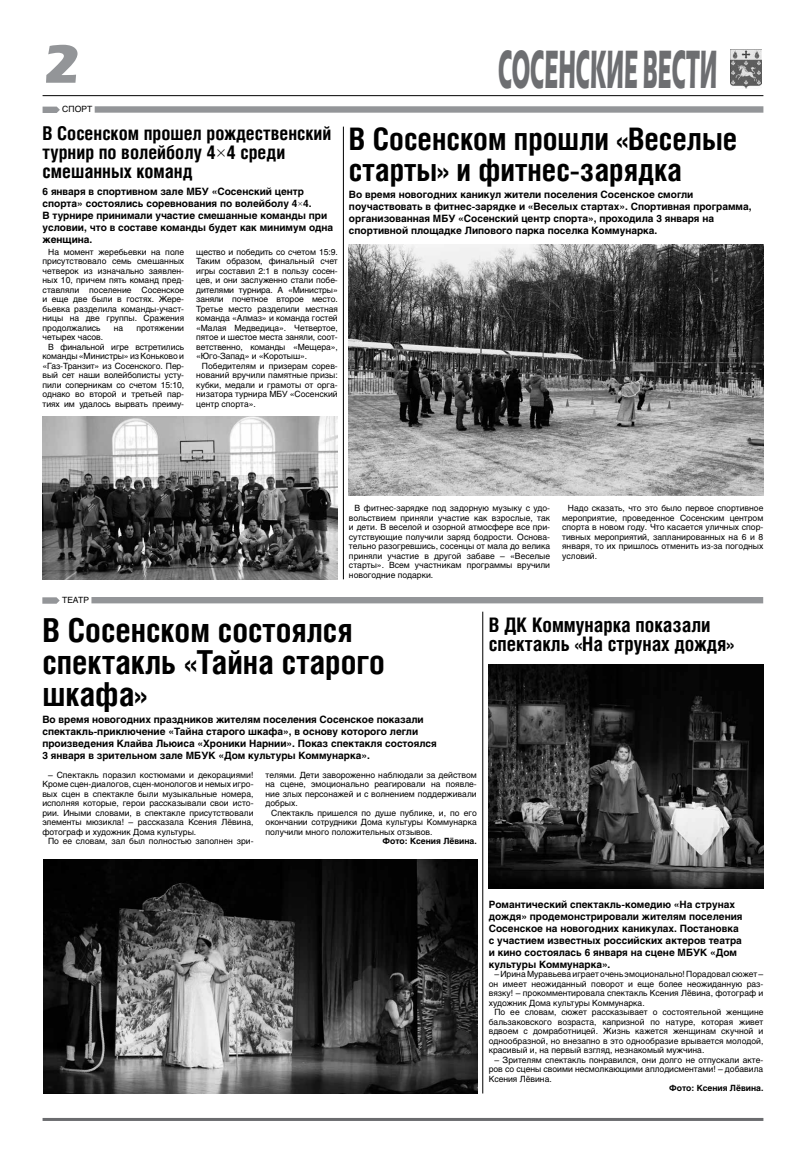
<style>
.page{position:relative;width:806px;height:1163px;background:#fff}
.page>*{position:absolute;margin:0;border:0;box-sizing:border-box;transform-origin:0 0}
.t1{font:53.2px "Eras Bold C";color:#6d6e71;scale:.38 1}
.t2{font:53.2px "Eras Bold C";color:#939598}
.t3{font:700 33px/32px "Helios Cond C";color:#000}
.t4{font:700 31px/31px "Helios Cond C";color:#000}
.t5{font:700 20px/19px "Helios Cond C";color:#000}
.t6{font:700 19px/19px "Helios Cond C";color:#000}
.t7{font:700 10px/12px "Helios C";color:#000}
.t8{font:8.5px/9.5px "Helios C";color:#000;text-align:justify}
.t9{font:700 8.5px "Helios C";color:#000}
.s1{font-family:"Times New Roman";font-weight:400}
</style>
<div class="page">
<hr style="left:43px;top:95px;width:720px;height:1px;background:#000">
<hr style="left:43px;top:1117px;width:720px;height:3px;background:#6b6c6f">
<img style="left:730px;top:49px;width:30px;height:39px">
<div style="left:95px;top:106px;width:668px;height:7px;background:#939598"></div>
<svg style="left:43px;top:107px;width:17px;height:6px"></svg>
<div style="left:91px;top:597px;width:671px;height:6px;background:#939598"></div>
<svg style="left:42px;top:597px;width:18px;height:6px"></svg>
<img style="left:42px;top:417px;width:295px;height:162px">
<img style="left:349px;top:244px;width:414px;height:251px">
<img style="left:43px;top:859px;width:434px;height:234px">
<img style="left:488px;top:664px;width:274px;height:224px">
<hr style="left:482px;top:611px;width:1px;height:482px;background:#000">
<hr style="left:343px;top:127px;width:1px;height:452px;background:#000">
<h1 class="t2" style="left:44px;top:32px;width:38px">2</h1>
<h1 class="t1" style="left:498px;top:37px;width:577px">СОСЕНСКИЕ ВЕСТИ</h1>
<p class="t8" style="left:62px;top:104px;width:31px">СПОРТ</p>
<h3 class="t6" style="left:43px;top:123px;width:290px">В Сосенском прошел рождественский турнир по волейболу 4<span class="s1">×</span>4 среди смешанных команд</h3>
<p class="t7" style="left:43px;top:185px;width:292px">6 января в спортивном зале МБУ «Сосенский центр спорта» состоялись соревнования по волейболу 4<span class="s1">×</span>4.<br>В турнире принимали участие смешанные команды при условии, что в составе команды будет как минимум одна женщина.</p>
<p class="t8" style="left:43px;top:247px;width:143px;text-indent:6px">На момент жеребьевки на поле присутствовало семь смешанных четверок из изначально заявлен&shy;ных 10, причем пять команд пред&shy;ставляли поселение Сосенское и еще две были в гостях. Жере&shy;бьевка разделила команды-участ&shy;ницы на две группы. Сражения продолжались</p>
<p class="t8" style="left:196px;top:247px;width:143px">щество и победить со счетом 15:9.<br>Таким образом, финальный счет игры составил 2:1 в пользу сосен&shy;цев, и они заслуженно стали побе&shy;дителями турнира. А «Министры» заняли почетное второе место.<br>Третье место разделили местная команда «Алмаз» и команда гостей «Малая Медведица». Четвертое, пятое и шестое места заняли, соот&shy;ветственно, команды «Мещера», «Юго-Запад» и «Коротыш».</p>
<p class="t8" style="left:196px;top:361px;width:143px;text-indent:6px">Победителям и призерам сорев&shy;нований вручили памятные призы: кубки, медали и грамоты от орга&shy;низатора турнира МБУ «Сосенский центр спорта».</p>
<p class="t8" style="left:114px;top:323px;width:11px">на</p>
<p class="t8" style="left:136px;top:323px;width:49px">протяжении</p>
<p class="t8" style="left:43px;top:332px;width:62px">четырех часов.</p>
<p class="t8" style="left:48px;top:342px;width:137px">В финальной игре встретились</p>
<p class="t8" style="left:43px;top:351px;width:143px">команды «Министры» из Коньково и</p>
<p class="t8" style="left:43px;top:361px;width:143px">«Газ-Транзит» из Сосенского. Пер-</p>
<p class="t8" style="left:43px;top:370px;width:143px">вый сет наши волейболисты усту-</p>
<p class="t8" style="left:43px;top:380px;width:143px">пили соперникам со счетом 15:10,</p>
<p class="t8" style="left:43px;top:389px;width:143px">однако во второй и третьей пар-</p>
<p class="t8" style="left:43px;top:399px;width:143px">тиях им удалось вырвать преиму-</p>
<h3 class="t4" style="left:349px;top:122px;width:389px">В Сосенском прошли «Веселые старты» и фитнес-зарядка</h3>
<p class="t7" style="left:349px;top:188px;width:404px">Во время новогодних каникул жители поселения Сосенское смогли поучаствовать в фитнес-зарядке и «Веселых стартах». Спортивная программа, организованная МБУ «Сосенский центр спорта», проходила 3 января на спортивной площадке Липового парка поселка Коммунарка.</p>
<p class="t8" style="left:62px;top:594px;width:28px">ТЕАТР</p>
<p class="t8" style="left:349px;top:503px;width:202px;text-indent:6px">В фитнес-зарядке под задорную музыку с удо&shy;вольствием приняли участие как взрослые, так и дети. В веселой и озорной атмосфере все при&shy;сутствующие получили заряд бодрости. Основа&shy;тельно разогревшись, сосенцы от мала до велика приняли участие в другой забаве – «Веселые старты». Всем участникам программы вручили новогодние подарки.</p>
<p class="t8" style="left:562px;top:503px;width:202px;text-indent:6px">Надо сказать, что это было первое спортивное мероприятие, проведенное Сосенским центром спорта в новом году. Что касается уличных спор&shy;тивных мероприятий, запланированных на 6 и 8 января, то их пришлось отменить из-за погодных условий.</p>
<h2 class="t3" style="left:42px;top:613px;width:344px">В Сосенском состоялся спектакль «Тайна старого шкафа»</h2>
<p class="t7" style="left:42px;top:713px;width:396px">Во время новогодних праздников жителям поселения Сосенское показали спектакль-приключение «Тайна старого шкафа», в основу которого легли произведения Клайва Льюиса «Хроники Нарнии». Показ спектакля состоялся 3 января в зрительном зале МБУК «Дом культуры Коммунарка».</p>
<p class="t8" style="left:42px;top:769px;width:212px;text-indent:6px">– Спектакль поразил костюмами и декорациями!<br>Кроме сцен-диалогов, сцен-монологов и немых игро&shy;вых сцен в спектакле были музыкальные номера, исполняя которые, герои рассказывали свои исто&shy;рии. Иными словами, в спектакле присутствовали элементы мюзикла! – рассказала Ксения Лёвина, фотограф и художник Дома культуры.</p>
<p class="t8" style="left:48px;top:836px;width:207px">По ее словам, зал был полностью заполнен зри-</p>
<p class="t8" style="left:265px;top:769px;width:212px">телями. Дети завороженно наблюдали за действом на сцене, эмоционально реагировали на появле&shy;ние злых персонажей и с волнением поддерживали добрых.</p>
<p class="t8" style="left:265px;top:807px;width:212px;text-indent:6px">Спектакль пришелся по душе публике, и, по его окончании сотрудники Дома культуры Коммунарка получили много положительных отзывов.</p>
<p class="t9" style="left:382px;top:836px;width:96px">Фото: Ксения Лёвина.</p>
<h3 class="t5" style="left:488px;top:614px;width:246px">В ДК Коммунарка показали спектакль «На струнах дождя»</h3>
<p class="t7" style="left:488px;top:897px;width:255px">Романтический спектакль-комедию «На струнах дождя» продемонстрировали жителям поселения Сосенское на новогодних каникулах. Постановка с участием известных российских актеров театра и кино состоялась 6 января на сцене МБУК «Дом культуры Коммунарка».</p>
<p class="t8" style="left:488px;top:969px;width:276px;text-indent:6px">– Ирина Муравьева играет очень эмоционально! Порадовал сюжет – он имеет неожиданный поворот и еще более неожиданную раз&shy;вязку! – прокомментировала спектакль Ксения Лёвина, фотограф и художник Дома культуры Коммунарка.</p>
<p class="t8" style="left:488px;top:1007px;width:276px;text-indent:6px">По ее словам, сюжет рассказывает о состоятельной женщине бальзаковского возраста, капризной по натуре, которая живет вдвоем с домработницей. Жизнь кажется женщинам скучной и однообразной, но внезапно в это однообразие врывается молодой, красивый и, на первый взгляд, незнакомый мужчина.</p>
<p class="t8" style="left:488px;top:1054px;width:276px;text-indent:6px">– Зрителям спектакль понравился, они долго не отпускали акте&shy;ров со сцены своими несмолкающими аплодисментами! – добавила Ксения Лёвина.</p>
<p class="t9" style="left:668px;top:1083px;width:96px">Фото: Ксения Лёвина.</p>
</div>
